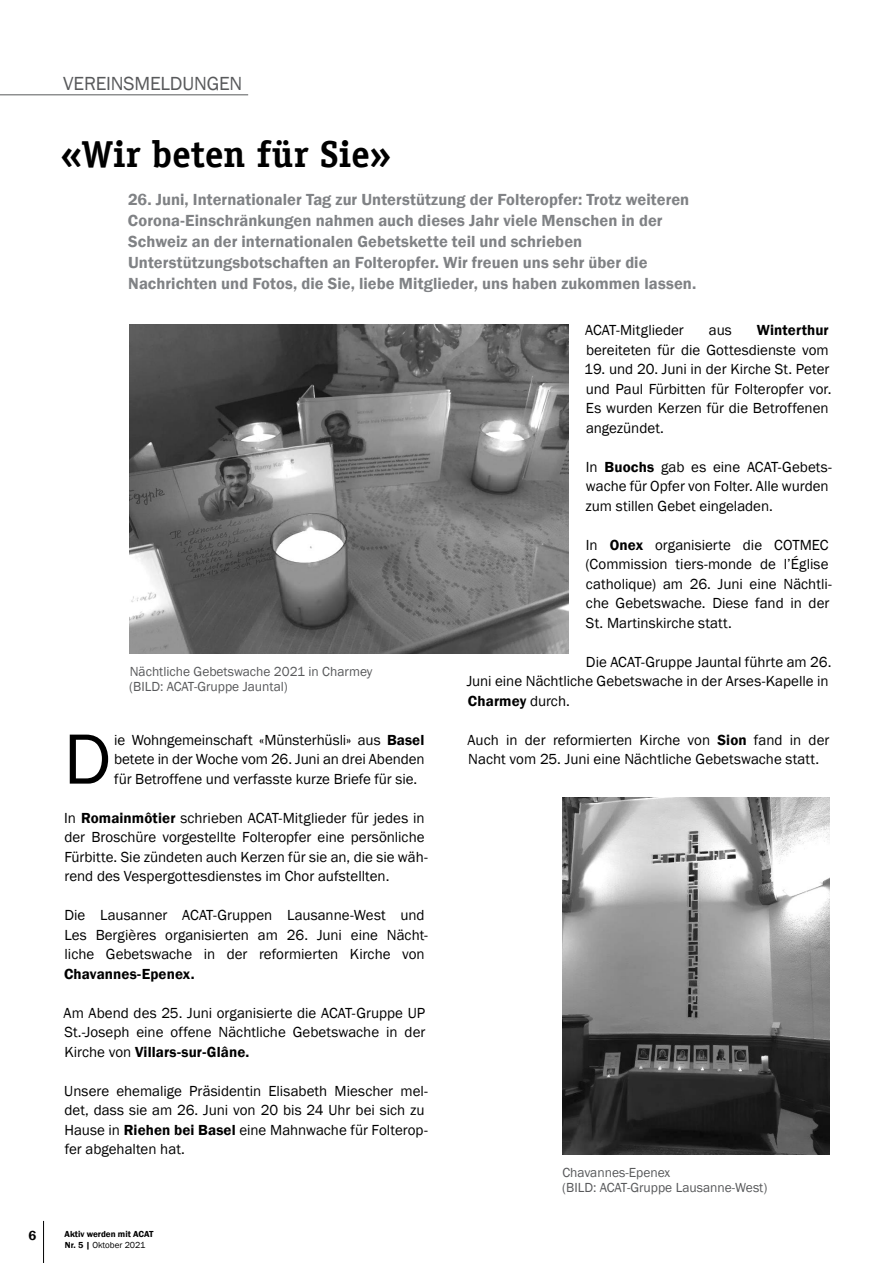
<style>
.page{position:relative;width:893px;height:1263px;background:#fff}
.page>*{position:absolute;margin:0;border:0;box-sizing:border-box;transform-origin:0 0}
.DE-news_Lauftext_mit{font:73.5px "Franklin Gothic";color:#000}
.DE-news_Titel{font:700 37.5px "Officina Serif LT";color:#000}
.ALLG-FR-Rubriken_lin{font:19.5px "Franklin Gothic";letter-spacing:-.01em;color:#58595b}
.DE-news_Lead{font:600 16.5px/21px "Franklin Gothic";letter-spacing:.005em;color:#808285}
.DE-news_Lauftext{font:15px/19.5px "Franklin Gothic";color:#000}
.DE-news_Lauftext_mit-2{font:15px/19.5px "Franklin Gothic";letter-spacing:-.005em;color:#000;text-align:justify}
.ALLG-DE-Bildlegende{font:13.5px/15px "Franklin Gothic";color:#58595b}
.t1{font:600 13.5px "Franklin Gothic";color:#000}
.t2{font:600 9px/10.8px "Franklin Gothic";color:#000}
.s1{font-weight:600}
.s2{font-weight:400}
</style>
<div class="page">
<hr style="left:43px;top:1221px;width:1px;height:42px;background:#000">
<hr style="left:0;top:94px;width:248px;height:1px;background:#58595b">
<img style="left:562px;top:798px;width:267px;height:356px">
<img style="left:129px;top:324px;width:439px;height:330px">
<p class="ALLG-FR-Rubriken_lin" style="left:63px;top:72px;width:181px">VEREINSMELDUNGEN</p>
<p class="DE-news_Titel" style="left:60px;top:131px;width:333px">«Wir beten für Sie»</p>
<p class="DE-news_Lead" style="left:128px;top:189px;width:570px">26. Juni, Internationaler Tag zur Unterstützung der Folteropfer: Trotz weiteren Corona-Einschränkungen nahmen auch dieses Jahr viele Menschen in der Schweiz an der internationalen Gebetskette teil und schrieben Unterstützungsbotschaften an Folteropfer. Wir freuen uns sehr über die Nachrichten und Fotos, die Sie, liebe Mitglieder, uns haben zukommen lassen.</p>
<p class="ALLG-DE-Bildlegende" style="left:129px;top:664px;width:245px">Nächtliche Gebetswache 2021 in Charmey (BILD: ACAT-Gruppe Jauntal)</p>
<p class="DE-news_Lauftext_mit" style="left:64px;top:713px;width:49px">D</p>
<p class="DE-news_Lauftext_mit-2" style="left:114px;top:730px;width:312px">ie Wohngemeinschaft «Münsterhüsli» aus <span class="s1">Basel </span>betete in der Woche vom 26. Juni an drei Abenden für Betroffene und verfasste kurze Briefe für sie.</p>
<p class="DE-news_Lauftext" style="left:64px;top:808px;width:365px">In <span class="s1">Romainmôtier</span> schrieben ACAT-Mitglieder für jedes in der Broschüre vorgestellte Folteropfer eine persönliche Fürbitte. Sie zündeten auch Kerzen für sie an, die sie wäh&shy;rend des Vespergottesdienstes im Chor aufstellten.</p>
<p class="DE-news_Lauftext" style="left:64px;top:906px;width:365px">Die Lausanner ACAT-Gruppen Lausanne-West und Les Bergières organisierten am 26. Juni eine Nächt&shy;liche Gebetswache in der reformierten Kirche von <span class="s1">Chavannes-Epenex.</span></p>
<p class="DE-news_Lauftext" style="left:64px;top:1003px;width:363px;text-align:justify">Am Abend des 25. Juni organisierte die ACAT-Gruppe UP St.-Joseph eine offene Nächtliche Gebetswache in der Kirche von <span class="s1">Villars-sur-Glâne.</span></p>
<p class="DE-news_Lauftext" style="left:64px;top:1081px;width:365px">Unsere ehemalige Präsidentin Elisabeth Miescher mel&shy;det, dass sie am 26. Juni von 20 bis 24 Uhr bei sich zu Hause in <span class="s1">Riehen bei Basel</span> eine Mahnwache für Folterop&shy;fer abgehalten hat.</p>
<p class="t1" style="left:29px;top:1227px;width:9px">6</p>
<p class="t2" style="left:65px;top:1229px;width:90px">Aktiv werden mit ACAT<br>Nr. 5 | <span class="s2">Oktober 2021</span></p>
<p class="DE-news_Lauftext" style="left:586px;top:321px;width:244px;text-align:right"><span class="s1">Winterthur<br></span>bereiteten für die Gottesdienste vom</p>
<p class="DE-news_Lauftext" style="left:584px;top:360px;width:249px">19. und 20. Juni in der Kirche St. Peter und Paul Fürbitten für Folteropfer vor.<br>Es wurden Kerzen für die Betroffenen angezündet.</p>
<p class="DE-news_Lauftext" style="left:586px;top:457px;width:248px">In <span class="s1">Buochs</span> gab es eine ACAT-Gebets&shy;wache für Opfer von Folter. Alle wurden zum stillen Gebet eingeladen.</p>
<p class="DE-news_Lauftext" style="left:586px;top:535px;width:248px">In <span class="s1">Onex</span> organisierte die COTMEC (Commission tiers-monde de l’Église catholique) am 26. Juni eine Nächtli&shy;che Gebetswache. Diese fand in der St. Martinskirche statt.</p>
<p class="DE-news_Lauftext" style="left:467px;top:652px;width:366px;text-indent:119px">Die ACAT-Gruppe Jauntal führte am 26.<br>Juni eine Nächtliche Gebetswache in der Arses-Kapelle in<br><span class="s1">Charmey</span> durch.</p>
<p class="DE-news_Lauftext" style="left:468px;top:730px;width:363px">Auch in der reformierten Kirche von <span class="s1">Sion</span> fand in der<br>Nacht vom 25. Juni eine Nächtliche Gebetswache statt.</p>
<p class="DE-news_Lauftext" style="left:585px;top:321px;width:100px">ACAT-Mitglieder</p>
<p class="DE-news_Lauftext" style="left:709px;top:321px;width:24px">aus</p>
<p class="ALLG-DE-Bildlegende" style="left:562px;top:1165px;width:207px">Chavannes-Epenex<br>(BILD: ACAT-Gruppe Lausanne-West)</p>
</div>
